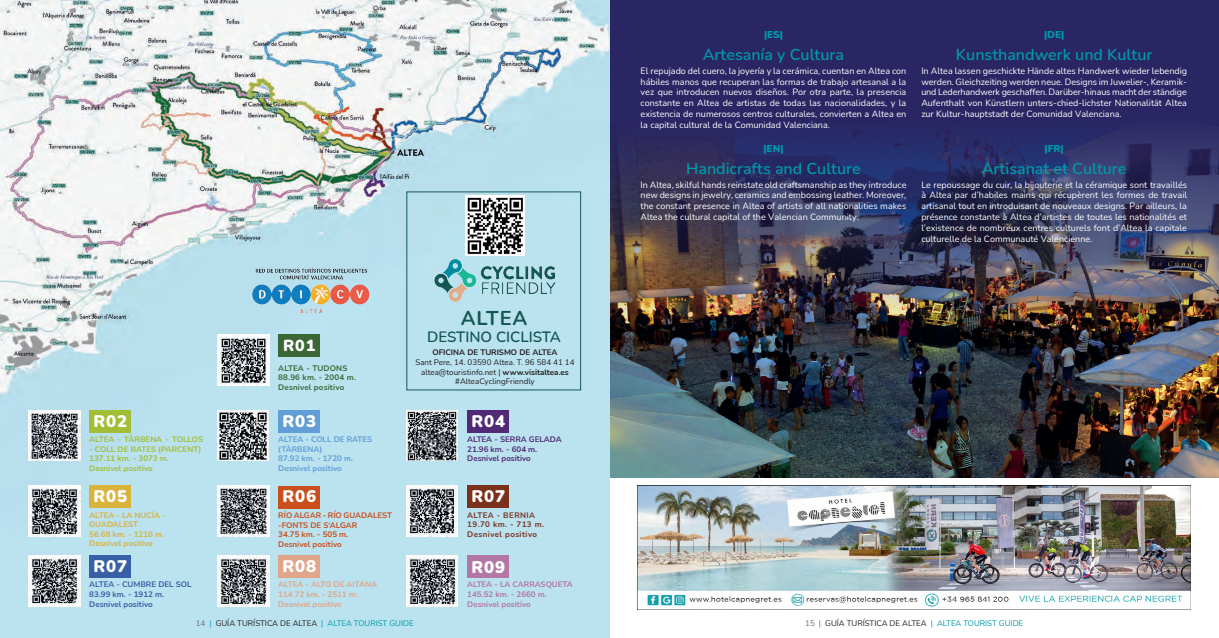
<style>
.page{position:relative;width:1219px;height:638px;background:#fff}
.page>*{position:absolute;margin:0;border:0;box-sizing:border-box;transform-origin:0 0}
.t1{font:700 20px "Nunito";letter-spacing:.045em;color:#145754}
.t2{font:900 16.8px "Nunito";letter-spacing:.05em;color:#fff}
.t3{font:600 16px "Nunito";color:#0099a9}
.t4{font:900 16px "Nunito";color:#fff}
.t5{font:600 15px "Nunito";color:#145754}
.t6{font:900 10px "Nunito";color:#0099a9}
.t7{font:9px/10.8px "Nunito";color:#fff;text-align:justify}
.t8{font:8px/9.8px "Nunito";color:#231f20;text-align:center}
.t9{font:700 8px/9.6px "Nunito";color:#a2be37}
.t10{font:700 8px/9.6px "Nunito";color:#ca4f1c}
.t11{font:700 8px/9.6px "Nunito";color:#619dd7}
.t12{font:700 8px/9.6px "Nunito";color:#d9b33b}
.t13{font:700 8px/9.6px "Nunito";color:#b277a4}
.t14{font:700 8px/9.6px "Nunito";color:#e1a589}
.t15{font:700 8px/9.6px "Nunito";color:#3760a6}
.t16{font:700 8px/9.6px "Nunito";color:#512a75}
.t17{font:700 8px/9.6px "Nunito";letter-spacing:.02em;color:#3b6736}
.t18{font:700 8px/9.6px "Nunito";letter-spacing:.05em;color:#7a311c}
.t19{font:700 8px "Nunito";color:#231f20}
.s1{font-weight:700}
.s2{color:#6c6d70}
.s3{color:#0099a9}
</style>
<div class="page">
<img style="left:609px;top:74px;width:610px;height:403px">
<img style="left:0;top:0;width:609px;height:638px">
<div style="left:89px;top:555px;width:42px;height:23px;background:#3760a6"></div>
<div style="left:467px;top:555px;width:42px;height:23px;background:#b277a4"></div>
<div style="left:278px;top:555px;width:42px;height:23px;background:#e1a589"></div>
<div style="left:467px;top:485px;width:42px;height:23px;background:#7a311c"></div>
<div style="left:278px;top:486px;width:42px;height:22px;background:#ca4f1c"></div>
<div style="left:89px;top:485px;width:42px;height:23px;background:#d9b33b"></div>
<div style="left:467px;top:410px;width:42px;height:22px;background:#512a75"></div>
<div style="left:278px;top:410px;width:42px;height:22px;background:#619dd7"></div>
<div style="left:89px;top:410px;width:42px;height:22px;background:#a2be37"></div>
<div style="left:278px;top:334px;width:42px;height:23px;background:#3b6736"></div>
<img style="left:29px;top:410px;width:51px;height:51px">
<img style="left:29px;top:486px;width:51px;height:50px">
<img style="left:29px;top:555px;width:51px;height:51px">
<img style="left:218px;top:410px;width:51px;height:51px">
<img style="left:218px;top:486px;width:51px;height:50px">
<img style="left:218px;top:555px;width:51px;height:51px">
<img style="left:407px;top:410px;width:51px;height:51px">
<img style="left:407px;top:486px;width:51px;height:50px">
<img style="left:407px;top:555px;width:51px;height:51px">
<img style="left:218px;top:335px;width:51px;height:50px">
<div style="left:406px;top:191px;width:175px;height:199px;border:1px solid #145754"></div>
<img style="left:431px;top:258px;width:128px;height:44px">
<img style="left:465px;top:195px;width:60px;height:60px">
<img style="left:250px;top:267px;width:120px;height:48px">
<img style="left:610px;top:0;width:609px;height:335px">
<img style="left:638px;top:485px;width:553px;height:124px">
<h2 class="t2" style="left:93px;top:409px;width:35px">R02</h2>
<p class="t9" style="left:89px;top:434px;width:115px">ALTEA - TÀRBENA - TOLLOS</p>
<p class="t9" style="left:89px;top:444px;width:114px">- COLL DE RATES (PARCENT)<br>137.11 km. - 3073 m.<br>Desnivel positivo</p>
<h2 class="t2" style="left:93px;top:484px;width:35px">R05</h2>
<p class="t12" style="left:89px;top:510px;width:78px">ALTEA - LA NUCÍA -<br>GUADALEST<br>56.68 km. - 1210 m.<br>Desnivel positivo</p>
<h2 class="t2" style="left:93px;top:554px;width:35px">R07</h2>
<p class="t15" style="left:89px;top:579px;width:104px">ALTEA - CUMBRE DEL SOL<br>83.99 km. - 1912 m.<br>Desnivel positivo</p>
<h3 class="t4" style="left:283px;top:334px;width:34px">R01</h3>
<p class="t17" style="left:278px;top:363px;width:79px">ALTEA - TUDONS<br>88.96 km. - 2004 m.<br>Desnivel positivo</p>
<h2 class="t2" style="left:282px;top:409px;width:35px">R03</h2>
<p class="t11" style="left:278px;top:434px;width:95px">ALTEA - COLL DE RATES (TÀRBENA)<br>87.92 km. - 1720 m.<br>Desnivel positivo</p>
<h2 class="t2" style="left:282px;top:484px;width:35px">R06</h2>
<p class="t10" style="left:278px;top:510px;width:115px">RÍO ALGAR - RÍO GUADALEST -FONTS DE S‘ALGAR<br>34.75 km. - 505 m.<br>Desnivel positivo</p>
<h2 class="t2" style="left:282px;top:554px;width:35px">R08</h2>
<p class="t14" style="left:278px;top:579px;width:100px">ALTEA - ALTO DE AITANA<br>114.72 km. - 2511 m.<br>Desnivel positivo</p>
<h1 class="t1" style="left:461px;top:304px;width:68px">ALTEA</h1>
<h3 class="t5" style="left:427px;top:326px;width:135px">DESTINO CICLISTA</h3>
<p class="t19" style="left:432px;top:346px;width:126px">OFICINA DE TURISMO DE ALTEA</p>
<p class="t8" style="left:415px;top:357px;width:161px">Sant Pere, 14. 03590 Altea. T. 96 584 41 14 altea@touristinfo.net | <span class="s1">www.visitaltea.es </span>#AlteaCyclingFriendly</p>
<h2 class="t2" style="left:471px;top:409px;width:35px">R04</h2>
<p class="t16" style="left:467px;top:434px;width:96px">ALTEA - SERRA GELADA<br>21.96 km. - 604 m.<br>Desnivel positivo</p>
<h2 class="t2" style="left:471px;top:484px;width:35px">R07</h2>
<p class="t18" style="left:467px;top:510px;width:78px">ALTEA - BERNIA<br>19.70 km. - 713 m.<br>Desnivel positivo</p>
<h2 class="t2" style="left:471px;top:555px;width:35px">R09</h2>
<p class="t13" style="left:467px;top:579px;width:107px">ALTEA - LA CARRASQUETA<br>145.52 km. - 2660 m.<br>Desnivel positivo</p>
<p class="t6" style="left:764px;top:27px;width:20px">|ES|</p>
<h3 class="t3" style="left:703px;top:43px;width:143px">Artesanía y Cultura</h3>
<p class="t7" style="left:641px;top:65px;width:267px">El repujado del cuero, la joyería y la cerámica, cuentan en Altea con hábiles manos que recuperan las formas de trabajo artesanal a la vez que introducen nuevos diseños. Por otra parte, la presencia constante en Altea de artistas de todas las nacionalidades, y la existencia de numerosos centros culturales, convierten a Altea en la capital cultural de la Comunidad Valenciana.</p>
<p class="t6" style="left:763px;top:141px;width:22px">|EN|</p>
<h3 class="t3" style="left:686px;top:157px;width:176px">Handicrafts and Culture</h3>
<p class="t7" style="left:641px;top:179px;width:267px">In Altea, skilful hands reinstate old craftsmanship as they introduce new designs in jewelry, ceramics and embossing leather. Moreover, the constant presence in Altea of artists of all nationalities makes Altea the cultural capital of the Valencian Community.</p>
<p class="t6" style="left:1044px;top:27px;width:22px">|DE|</p>
<h3 class="t3" style="left:956px;top:43px;width:198px">Kunsthandwerk und Kultur</h3>
<p class="t7" style="left:921px;top:65px;width:267px">In Altea lassen geschickte Hände altes Handwerk wieder lebendig werden. Gleichzeiting werden neue. Designs im Juwelier-, Keramik&shy;und Lederhandwerk geschaffen. Darüber-hinaus macht der ständige Aufenthalt von Künstlern unters-chied-lichster Nationalität Altea zur Kultur-hauptstadt der Comunidad Valenciana.</p>
<p class="t6" style="left:1045px;top:141px;width:21px">|FR|</p>
<h3 class="t3" style="left:982px;top:157px;width:146px">Artisanat et Culture</h3>
<p class="t7" style="left:921px;top:179px;width:267px">Le repoussage du cuir, la bijouterie et la céramique sont travaillés à Altea par d’habiles mains qui récupèrent les formes de travail artisanal tout en introduisant de nouveaux designs. Par ailleurs, la présence constante à Altea d’artistes de toutes les nationalités et l’existence de nombreux centres culturels font d’Altea la capitale culturelle de la Communauté Valencienne.</p>
<p class="t8" style="left:196px;top:618px;width:220px"><span class="s2">14</span> <span class="s3">|</span> GUÍA TURÍSTICA DE ALTEA <span class="s3">| ALTEA TOURIST GUIDE</span></p>
<p class="t8" style="left:805px;top:618px;width:220px"><span class="s2">15</span> <span class="s3">|</span> GUÍA TURÍSTICA DE ALTEA <span class="s3">| ALTEA TOURIST GUIDE</span></p>
</div>
